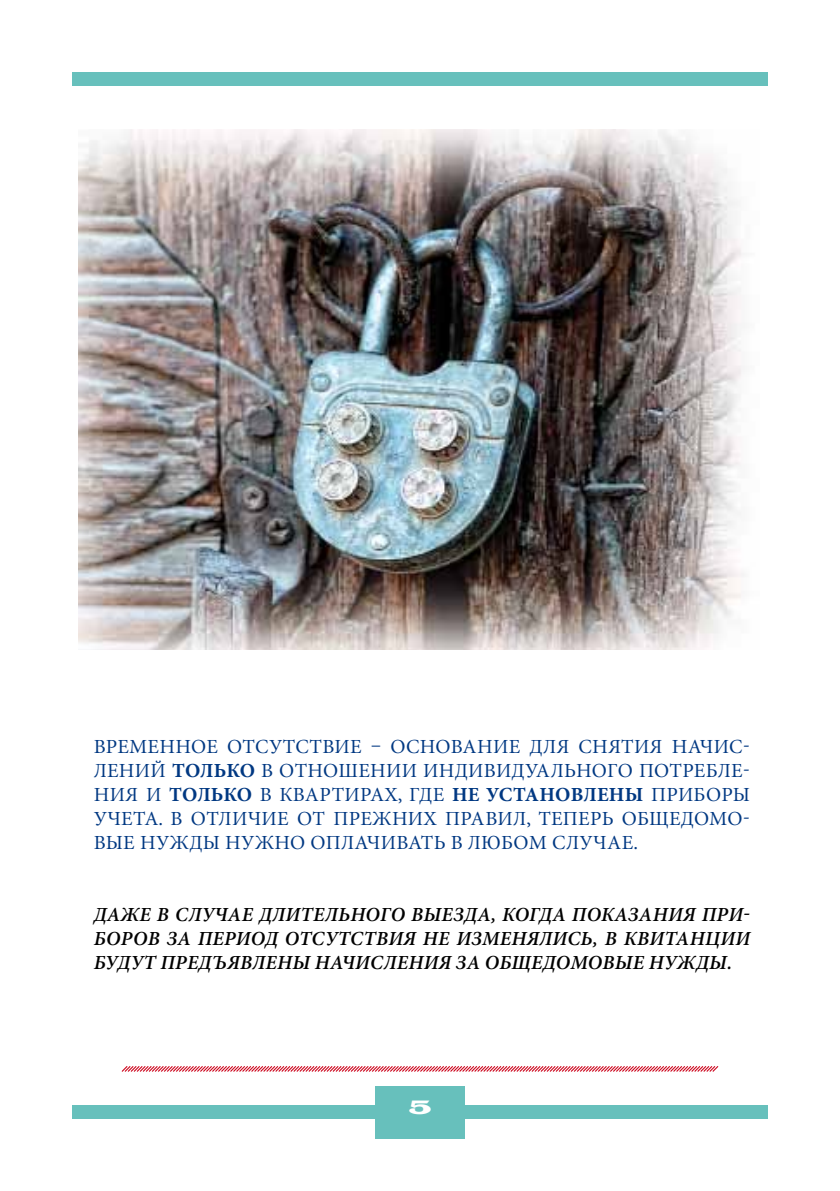
<style>
.page{position:relative;width:840px;height:1191px;background:#fff}
.page>*{position:absolute;margin:0;border:0;box-sizing:border-box;transform-origin:0 0}
.t1{font:20px "Minion Pro";letter-spacing:.17em;color:#003882}
.t2{font:italic 600 20px/24px "Minion Pro";letter-spacing:.17em;color:#000}
.t3{font:20px "Latin Wide";color:#fff}
.s1{font-weight:700}
</style>
<div class="page">
<div style="left:72px;top:72px;width:695px;height:13px;background:#67c0bc"></div>
<div style="left:72px;top:1105px;width:695px;height:14px;background:#67c0bc"></div>
<div style="left:375px;top:1086px;width:89px;height:52px;background:#67c0bc"></div>
<img style="left:78px;top:129px;width:666px;height:520px">
<svg style="left:121px;top:1066px;width:598px;height:6px;background:#e78e98"></svg>
<p class="t1" style="left:94px;top:735px;width:27px">Временное</p>
<p class="t1" style="left:227px;top:735px;width:15px">отсутств</p>
<p class="t1" style="left:334px;top:735px;width:72px">ие – основан</p>
<p class="t1" style="left:493px;top:735px;width:258px">ие для снятия начис-</p>
<p class="t1" style="left:94px;top:759px;width:201px">лений <span class="s1">только</span> в отно</p>
<p class="t1" style="left:338px;top:759px;width:187px">шении индивидуа</p>
<p class="t1" style="left:550px;top:759px;width:102px">льного потреб</p>
<p class="t1" style="left:717px;top:759px;width:34px">ле-</p>
<p class="t1" style="left:94px;top:783px;width:213px">ния и <span class="s1">только</span> в кварт</p>
<p class="t1" style="left:344px;top:783px;width:363px">ирах, где <span class="s1">не установлены</span> прибор</p>
<p class="t1" style="left:732px;top:783px;width:19px">ы</p>
<p class="t1" style="left:94px;top:807px;width:41px">учета</p>
<p class="t1" style="left:158px;top:807px;width:191px">. В отличие от прежн</p>
<p class="t1" style="left:407px;top:807px;width:66px">их Прав</p>
<p class="t1" style="left:497px;top:807px;width:55px">ил, тепер</p>
<p class="t1" style="left:601px;top:807px;width:83px">ь общедомо</p>
<p class="t1" style="left:742px;top:807px;width:9px">-</p>
<p class="t1" style="left:94px;top:831px;width:63px">вые нужд</p>
<p class="t1" style="left:203px;top:831px;width:40px">ы нужно</p>
<p class="t1" style="left:310px;top:831px;width:99px">оплачиват</p>
<p class="t1" style="left:433px;top:831px;width:84px">ь в любом</p>
<p class="t1" style="left:551px;top:831px;width:88px">случае.</p>
<p class="t2" style="left:94px;top:902px;width:657px">Даже в случае длительного выезда, когда показания при&shy;боров за период отсутствия не изменялись, в квитанции будут предъявлены начисления за общедомовые нужды.</p>
<p class="t3" style="left:408px;top:1094px;width:24px">5</p>
</div>
